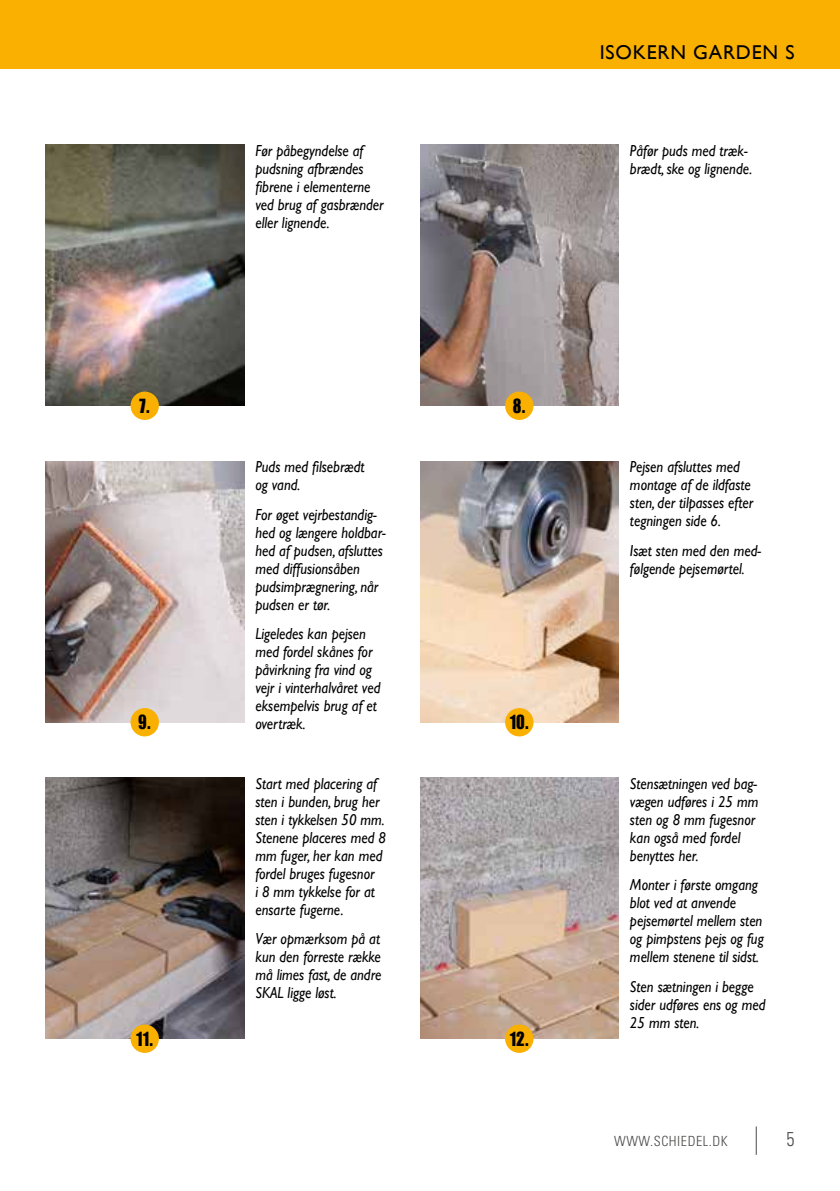
<style>
.page{position:relative;width:840px;height:1191px;background:#fff}
.page>*{position:absolute;margin:0;border:0;box-sizing:border-box;transform-origin:0 0}
.t1{font:20px "Impact LT Std";color:#000;scale:.9 1}
.t2{font:20px "Gill Sans";letter-spacing:.04em;color:#000}
.t3{font:300 condensed 20px "Univers LT Std";color:#4a4a49;scale:.9 1}
.t4{font:italic 16px/18px "Gill Sans";color:#000;scale:.9 1}
.t5{font:300 condensed 14px "Univers LT Std";letter-spacing:.04em;color:#4a4a49}
</style>
<div class="page">
<svg style="left:755px;top:1126px;width:1px;height:28px"></svg>
<div style="left:0;top:0;width:839px;height:68px;background:#f9b000"></div>
<img style="left:45px;top:145px;width:199px;height:261px">
<div style="left:130px;top:391px;width:29px;height:29px;background:#f9b000;border-radius:50%"></div>
<img style="left:45px;top:461px;width:199px;height:261px">
<div style="left:130px;top:708px;width:29px;height:28px;background:#f9b000;border-radius:50%"></div>
<img style="left:420px;top:145px;width:198px;height:261px">
<div style="left:505px;top:391px;width:28px;height:29px;background:#f9b000;border-radius:50%"></div>
<img style="left:45px;top:778px;width:199px;height:260px">
<div style="left:130px;top:1024px;width:29px;height:29px;background:#f9b000;border-radius:50%"></div>
<img style="left:420px;top:461px;width:198px;height:261px">
<div style="left:505px;top:708px;width:28px;height:28px;background:#f9b000;border-radius:50%"></div>
<img style="left:420px;top:778px;width:198px;height:260px">
<div style="left:505px;top:1024px;width:28px;height:29px;background:#f9b000;border-radius:50%"></div>
<p class="t1" style="left:139px;top:394px;width:14px">7.</p>
<p class="t4" style="left:255px;top:141px;width:144px">Før påbegyndelse af pudsning afbrændes fibrene i elementerne ved brug af gasbrænder eller lignende.</p>
<p class="t4" style="left:255px;top:458px;width:123px">Puds med filsebrædt og vand.</p>
<p class="t4" style="left:255px;top:505px;width:146px">For øget vejrbestandig&shy;hed og længere holdbar&shy;hed af pudsen, afsluttes med diffusionsåben pudsimprægnering, når pudsen er tør.</p>
<p class="t4" style="left:255px;top:625px;width:140px">Ligeledes kan pejsen med fordel skånes for påvirkning fra vind og vejr i vinterhalvåret ved eksempelvis brug af et</p>
<p class="t1" style="left:138px;top:710px;width:16px">9.</p>
<p class="t4" style="left:255px;top:715px;width:57px">overtræk.</p>
<p class="t1" style="left:136px;top:1027px;width:21px">11.</p>
<p class="t4" style="left:255px;top:774px;width:146px">Start med placering af sten i bunden, brug her sten i tykkelsen 50 mm.<br>Stenene placeres med 8 mm fuger, her kan med fordel bruges fugesnor<br>i 8 mm tykkelse for at ensarte fugerne.</p>
<p class="t4" style="left:255px;top:930px;width:141px;text-align:justify">Vær opmærksom på at kun den forreste række må limes fast, de andre SKAL ligge løst.</p>
<p class="t2" style="left:599px;top:41px;width:196px">ISOKERN GARDEN S</p>
<p class="t4" style="left:629px;top:141px;width:137px">Påfør puds med træk&shy;brædt, ske og lignende.</p>
<p class="t1" style="left:512px;top:394px;width:16px">8.</p>
<p class="t1" style="left:509px;top:710px;width:23px">10.</p>
<p class="t1" style="left:509px;top:1027px;width:23px">12.</p>
<p class="t4" style="left:629px;top:458px;width:138px">Pejsen afsluttes med montage af de ildfaste sten, der tilpasses efter tegningen side 6.</p>
<p class="t4" style="left:629px;top:541px;width:147px">Isæt sten med den med&shy;følgende pejsemørtel.</p>
<p class="t4" style="left:629px;top:774px;width:144px">Stensætningen ved bag&shy;vægen udføres i 25 mm sten og 8 mm fugesnor kan også med fordel benyttes her.</p>
<p class="t4" style="left:629px;top:876px;width:150px">Monter i første omgang blot ved at anvende pejsemørtel mellem sten og pimpstens pejs og fug mellem stenene til sidst.</p>
<p class="t4" style="left:629px;top:977px;width:152px">Sten sætningen i begge sider udføres ens og med<br>25 mm sten.</p>
<p class="t5" style="left:613px;top:1132px;width:115px">WWW.SCHIEDEL.DK</p>
<p class="t3" style="left:786px;top:1126px;width:10px">5</p>
</div>
